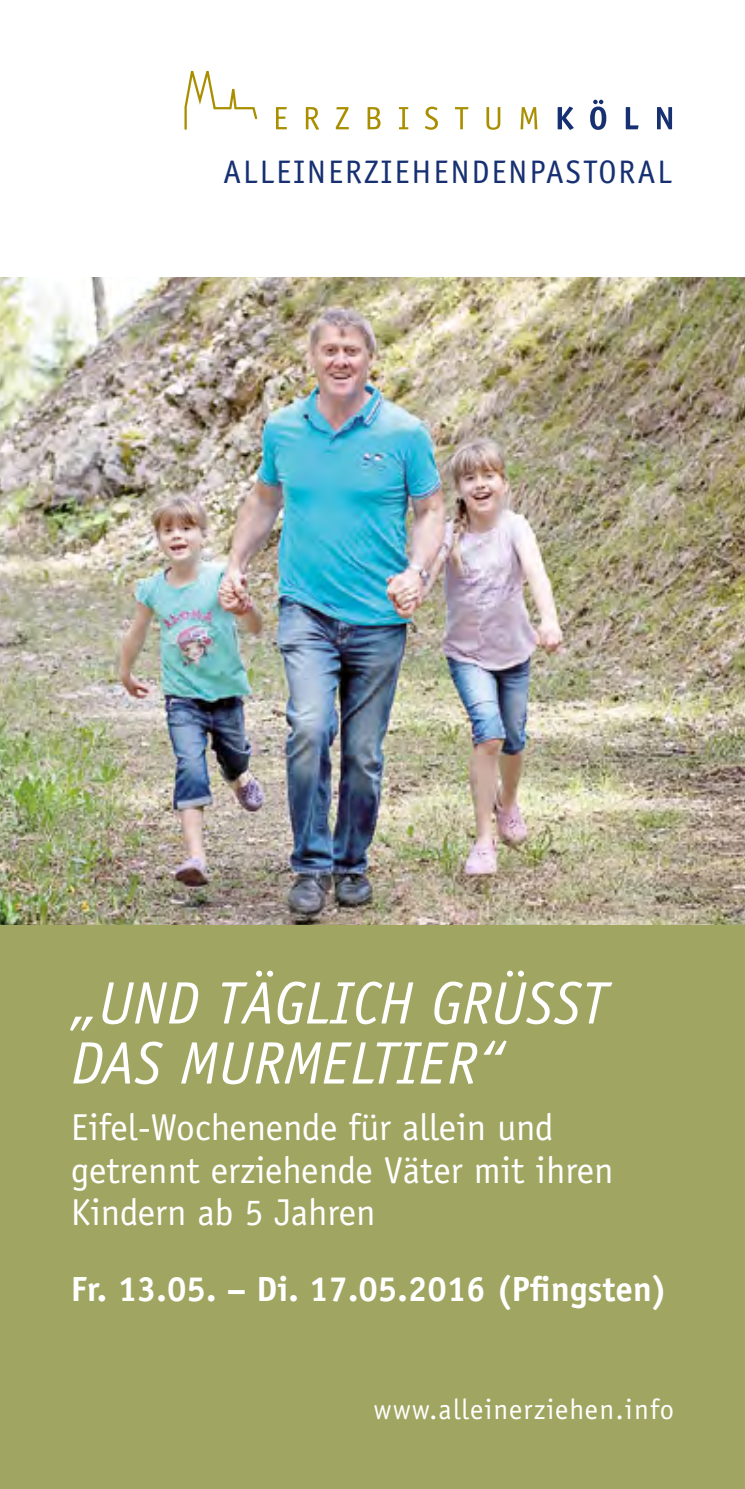
<style>
.page{position:relative;width:745px;height:1489px;background:#fff}
.page>*{position:absolute;margin:0;border:0;box-sizing:border-box;transform-origin:0 0}
.t1{font:italic 60px/60px "Officina Sans";color:#fff}
.t2{font:37.5px/42.5px "Officina Sans";color:#fff}
.t3{font:700 35px "Officina Sans";color:#fff}
.t4{font:32.75px "Officina Sans";letter-spacing:.06em;color:#163072}
.Internethinweis{font:28.5px "Officina Sans";letter-spacing:.04em;color:#fff}
</style>
<div class="page">
<div style="left:0;top:863px;width:744px;height:625px;background:#a0a561"></div>
<img style="left:0;top:278px;width:744px;height:646px">
<svg style="left:276px;top:107px;width:11px;height:22px"></svg>
<svg style="left:305px;top:107px;width:14px;height:23px"></svg>
<svg style="left:335px;top:107px;width:13px;height:22px"></svg>
<svg style="left:367px;top:107px;width:13px;height:22px"></svg>
<svg style="left:398px;top:107px;width:10px;height:22px"></svg>
<svg style="left:425px;top:107px;width:12px;height:23px"></svg>
<svg style="left:455px;top:107px;width:13px;height:22px"></svg>
<svg style="left:486px;top:107px;width:14px;height:23px"></svg>
<svg style="left:520px;top:107px;width:17px;height:22px"></svg>
<svg style="left:557px;top:106px;width:16px;height:24px"></svg>
<svg style="left:590px;top:100px;width:16px;height:30px"></svg>
<svg style="left:625px;top:107px;width:13px;height:22px"></svg>
<svg style="left:657px;top:107px;width:14px;height:22px"></svg>
<svg style="left:184px;top:71px;width:73px;height:59px"></svg>
<p class="t4" style="left:223px;top:152px;width:450px">ALLEINERZIEHENDENPASTORAL</p>
<p class="t1" style="left:71px;top:973px;width:537px">„UND TÄGLICH GRÜSST<br>DAS MURMELTIER“</p>
<p class="t2" style="left:71px;top:1106px;width:543px">Eifel-Wochenende für allein und getrennt erziehende Väter mit ihren<br>Kindern ab 5 Jahren</p>
<p class="t3" style="left:71px;top:1267px;width:597px">Fr. 13.05. – Di. 17.05.2016 (Pfingsten)</p>
<p class="Internethinweis" style="left:373px;top:1392px;width:302px">www.alleinerziehen.info</p>
</div>
